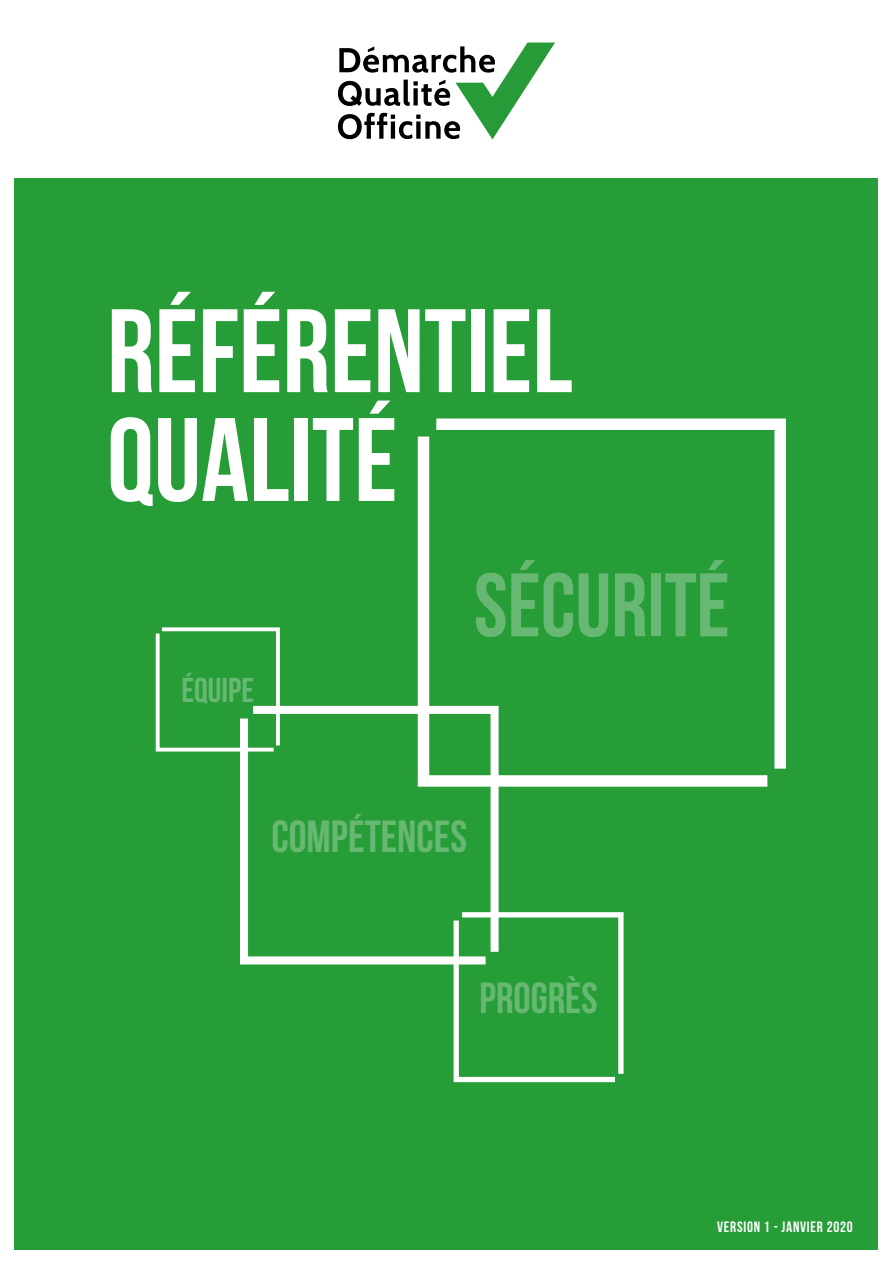
<style>
.page{position:relative;width:893px;height:1263px;background:#fff}
.page>*{position:absolute;margin:0;border:0;box-sizing:border-box;transform-origin:0 0}
.t1{font:700 118.35px "Bebas Neue";color:#fff}
.t2{font:700 90px "Bebas Neue";color:#67b872}
.t3{font:700 45px "Bebas Neue";color:#67b872}
.t4{font:700 43.5px "Bebas Neue";color:#67b872}
.t5{font:700 34.5px "Bebas Neue";color:#67b872}
.t6{font:700 15px "Bebas Neue";letter-spacing:.05em;color:#fff}
</style>
<div class="page">
<div style="left:15px;top:179px;width:863px;height:1071px;background:#279d38"></div>
<svg style="left:436px;top:418px;width:350px;height:351px;background:#f5faf6"></svg>
<svg style="left:417px;top:425px;width:362px;height:362px"></svg>
<svg style="left:282px;top:702px;width:221px;height:207px"></svg>
<svg style="left:240px;top:710px;width:254px;height:255px"></svg>
<svg style="left:155px;top:627px;width:127px;height:126px"></svg>
<svg style="left:451px;top:909px;width:173px;height:174px"></svg>
<svg style="left:338px;top:43px;width:217px;height:96px"></svg>
<p class="t1" style="left:107px;top:286px;width:467px">RÉFÉRENTIEL</p>
<p class="t1" style="left:107px;top:395px;width:292px">QUALITÉ</p>
<p class="t5" style="left:182px;top:671px;width:74px">ÉQUIPE</p>
<p class="t2" style="left:474px;top:556px;width:257px">SÉCURITÉ</p>
<p class="t3" style="left:271px;top:812px;width:197px">COMPÉTENCES</p>
<p class="t4" style="left:479px;top:974px;width:120px">PROGRÈS</p>
<p class="t6" style="left:717px;top:1219px;width:137px">VERSION 1 - JANVIER 2020</p>
</div>
